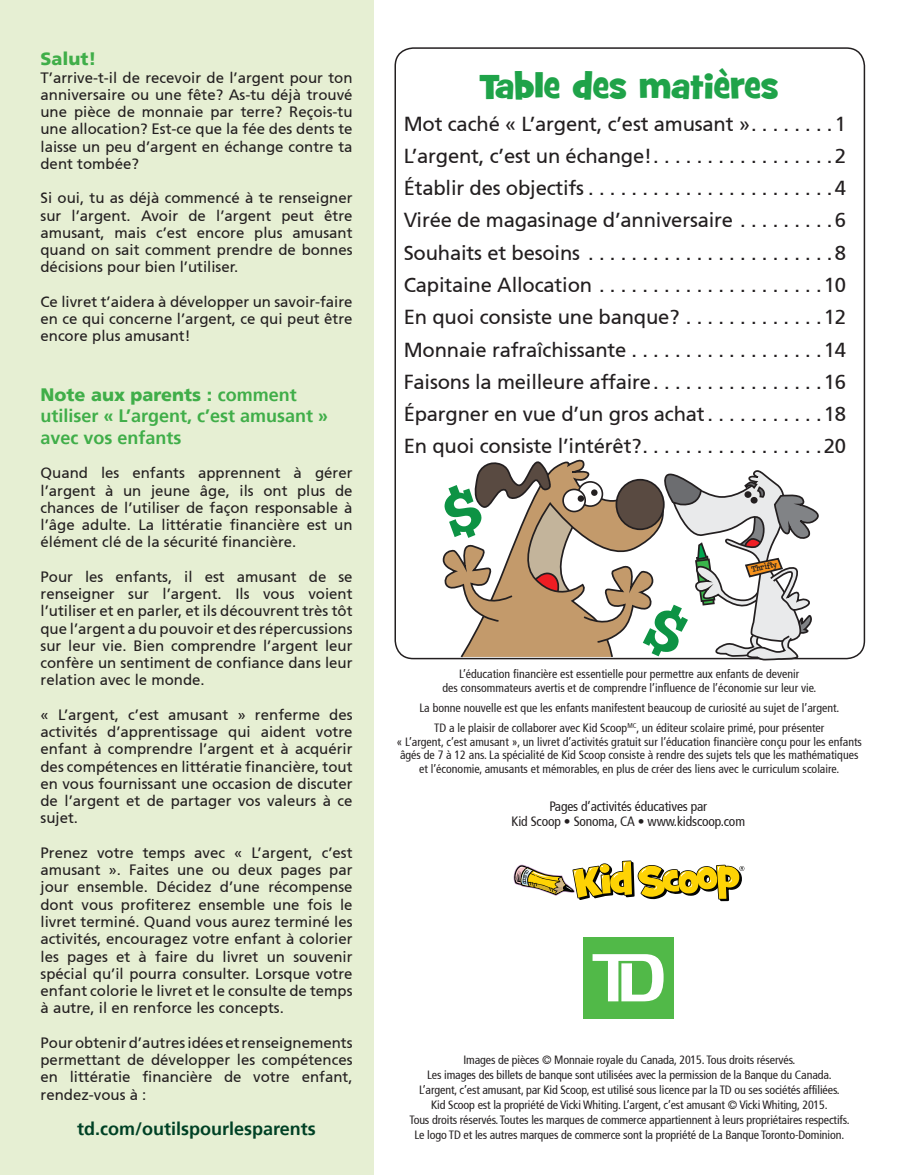
<style>
.page{position:relative;width:918px;height:1175px;background:#fff}
.page>*{position:absolute;margin:0;border:0;box-sizing:border-box;transform-origin:0 0}
.t1{font:36px "Grilled Cheese BTN";color:#1fa349}
.t2{font:20.25px "Frutiger 55 Roman";letter-spacing:-.01em;color:#231f20}
.t3{font:700 18px/21.3px "Frutiger 65";color:#40ae49}
.t4{font:700 18px "Frutiger 65";color:#004125}
.t5{font:900 18px "Frutiger 75";color:#40ae49}
.t6{font:15px/17.2px "Frutiger 55 Roman";color:#231f20;text-align:justify}
.t7{font:condensed 13.5px/15px "Frutiger 57";letter-spacing:-.01em;color:#231f20;text-align:center}
.Body{font:condensed 12px/13.5px "Frutiger 57";color:#231f20;text-align:center}
.t8{font:8.1px "Chowderhead";color:#231f20}
.s1{font-family:"Frutiger 75";font-weight:900}
</style>
<div class="page">
<div style="left:0;top:0;width:374px;height:1174px;background:#e6efd3"></div>
<div style="left:583px;top:937px;width:91px;height:81px;background:#51b948"></div>
<svg style="left:593px;top:954px;width:71px;height:47px"></svg>
<svg style="left:513px;top:860px;width:231px;height:42px"></svg>
<svg style="left:443px;top:460px;width:376px;height:200px"></svg>
<p class="t5" style="left:40px;top:48px;width:57px">Salut!</p>
<p class="t6" style="left:40px;top:69px;width:314px">T’arrive-t-il de recevoir de l’argent pour ton anniversaire ou une fête? As-tu déjà trouvé une pièce de monnaie par terre? Reçois-tu une allocation? Est-ce que la fée des dents te laisse un peu d’argent en échange contre ta dent tombée?</p>
<p class="t6" style="left:40px;top:190px;width:314px">Si oui, tu as déjà commencé à te renseigner sur l’argent. Avoir de l’argent peut être amusant, mais c’est encore plus amusant quand on sait comment prendre de bonnes décisions pour bien l’utiliser.</p>
<p class="t6" style="left:40px;top:293px;width:314px">Ce livret t’aidera à développer un savoir-faire en ce qui concerne l’argent, ce qui peut être encore plus amusant!</p>
<p class="t3" style="left:40px;top:384px;width:289px"><span class="s1">Note aux parents :</span> comment utiliser « L’argent, c’est amusant » avec vos enfants</p>
<p class="t6" style="left:40px;top:464px;width:314px">Quand les enfants apprennent à gérer l’argent à un jeune âge, ils ont plus de chances de l’utiliser de façon responsable à l’âge adulte. La littératie financière est un élément clé de la sécurité financière.</p>
<p class="t6" style="left:40px;top:568px;width:314px">Pour les enfants, il est amusant de se renseigner sur l’argent. Ils vous voient l’utiliser et en parler, et ils découvrent très tôt que l’argent a du pouvoir et des répercussions sur leur vie. Bien comprendre l’argent leur confère un sentiment de confiance dans leur relation avec le monde.</p>
<p class="t6" style="left:40px;top:706px;width:314px">« L’argent, c’est amusant » renferme des activités d’apprentissage qui aident votre enfant à comprendre l’argent et à acquérir des compétences en littératie financière, tout en vous fournissant une occasion de discuter de l’argent et de partager vos valeurs à ce sujet.</p>
<p class="t6" style="left:40px;top:844px;width:314px">Prenez votre temps avec « L’argent, c’est amusant ». Faites une ou deux pages par jour ensemble. Décidez d’une récompense dont vous profiterez ensemble une fois le livret terminé. Quand vous aurez terminé les activités, encouragez votre enfant à colorier les pages et à faire du livret un souvenir spécial qu’il pourra consulter. Lorsque votre enfant colorie le livret et le consulte de temps à autre, il en renforce les concepts.</p>
<p class="t6" style="left:40px;top:1034px;width:314px">Pour obtenir d’autres idées et renseignements permettant de développer les compétences en littératie financière de votre enfant, rendez-vous à :</p>
<p class="t4" style="left:77px;top:1117px;width:240px">td.com/outilspourlesparents</p>
<p class="t1" style="left:479px;top:63px;width:301px">Table des matières</p>
<p class="t2" style="left:404px;top:112px;width:444px">Mot caché « L’argent, c’est amusant » . . . . . . . 1</p>
<p class="t2" style="left:404px;top:144px;width:444px">L’argent, c’est un échange! . . . . . . . . . . . . . . . . 2</p>
<p class="t2" style="left:404px;top:176px;width:444px">Établir des objectifs . . . . . . . . . . . . . . . . . . . . . . 4</p>
<p class="t2" style="left:404px;top:208px;width:444px">Virée de magasinage d’anniversaire . . . . . . . . 6</p>
<p class="t2" style="left:404px;top:241px;width:444px">Souhaits et besoins . . . . . . . . . . . . . . . . . . . . . . 8</p>
<p class="t2" style="left:404px;top:273px;width:444px">Capitaine Allocation . . . . . . . . . . . . . . . . . . . . 10</p>
<p class="t2" style="left:404px;top:305px;width:444px">En quoi consiste une banque? . . . . . . . . . . . . 12</p>
<p class="t2" style="left:404px;top:337px;width:444px">Monnaie rafraîchissante . . . . . . . . . . . . . . . . . 14</p>
<p class="t2" style="left:404px;top:370px;width:444px">Faisons la meilleure affaire . . . . . . . . . . . . . . . 16</p>
<p class="t2" style="left:404px;top:402px;width:444px">Épargner en vue d’un gros achat . . . . . . . . . . 18</p>
<p class="t2" style="left:404px;top:434px;width:444px">En quoi consiste l’intérêt? . . . . . . . . . . . . . . . . 20</p>
<p class="t8" style="left:750px;top:565px;width:27px;rotate:-12deg">Thrifty</p>
<p class="Body" style="left:442px;top:667px;width:376px">L’éducation financière est essentielle pour permettre aux enfants de devenir<br>des consommateurs avertis et de comprendre l’influence de l’économie sur leur vie.</p>
<p class="Body" style="left:419px;top:701px;width:421px">La bonne nouvelle est que les enfants manifestent beaucoup de curiosité au sujet de l’argent.</p>
<p class="Body" style="left:396px;top:721px;width:467px">TD a le plaisir de collaborer avec Kid Scoop<sup>MC</sup>, un éditeur scolaire primé, pour présenter<br>« L’argent, c’est amusant », un livret d’activités gratuit sur l’éducation financière conçu pour les enfants âgés de 7 à 12 ans. La spécialité de Kid Scoop consiste à rendre des sujets tels que les mathématiques et l’économie, amusants et mémorables, en plus de créer des liens avec le curriculum scolaire.</p>
<p class="t7" style="left:512px;top:799px;width:235px">Pages d’activités éducatives par<br>Kid Scoop • Sonoma, CA • www.kidscoop.com</p>
<p class="Body" style="left:464px;top:1053px;width:333px">Images de pièces © Monnaie royale du Canada, 2015. Tous droits réservés.</p>
<p class="Body" style="left:427px;top:1068px;width:406px">Les images des billets de banque sont utilisées avec la permission de la Banque du Canada.</p>
<p class="Body" style="left:419px;top:1083px;width:422px">L’argent, c’est amusant, par Kid Scoop, est utilisé sous licence par la TD ou ses sociétés affiliées.</p>
<p class="Body" style="left:431px;top:1098px;width:398px">Kid Scoop est la propriété de Vicki Whiting. L’argent, c’est amusant © Vicki Whiting, 2015.</p>
<p class="Body" style="left:409px;top:1112px;width:442px;line-height:15px">Tous droits réservés. Toutes les marques de commerce appartiennent à leurs propriétaires respectifs.<br>Le logo TD et les autres marques de commerce sont la propriété de La Banque Toronto-Dominion.</p>
</div>
